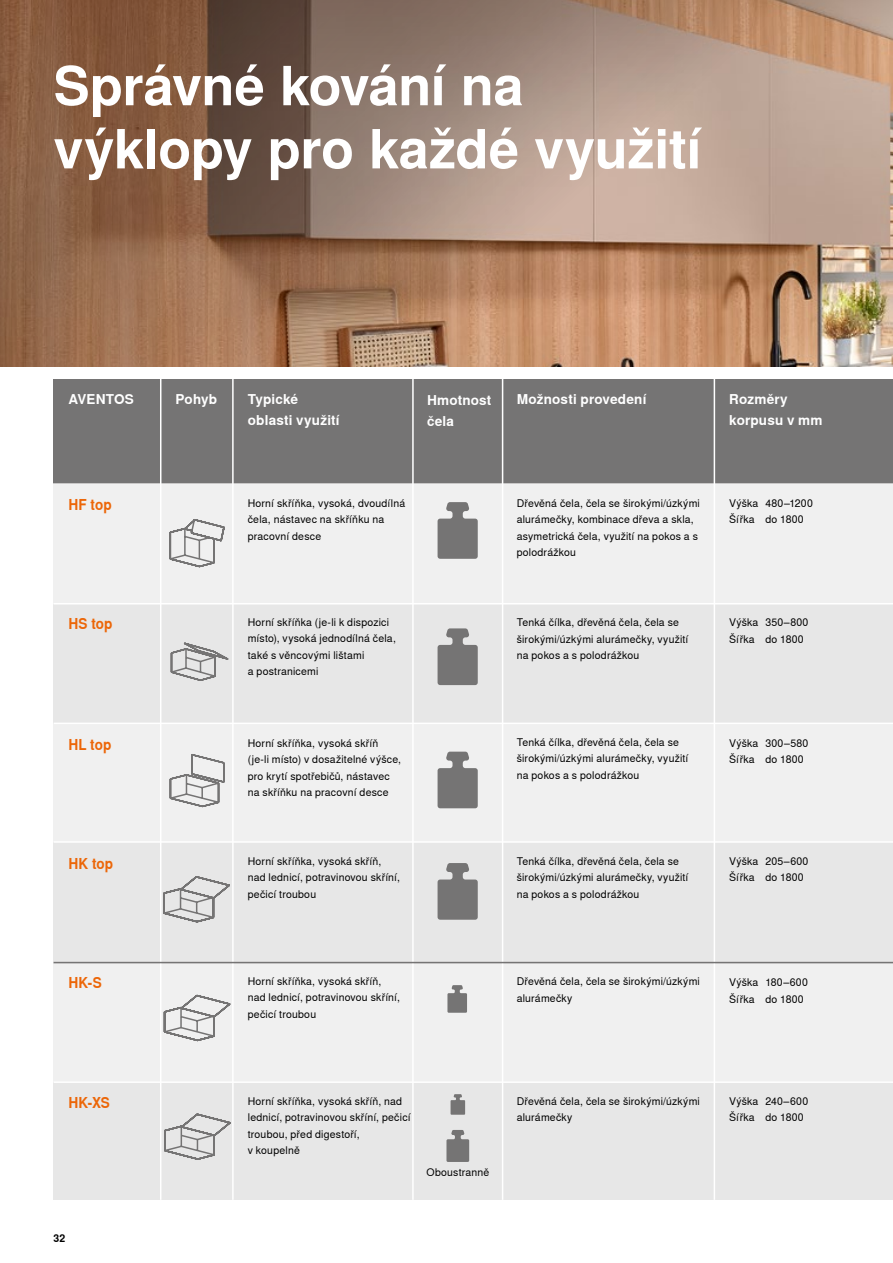
<style>
.page{position:relative;width:893px;height:1263px;background:#fff}
.page>*{position:absolute;margin:0;border:0;box-sizing:border-box;transform-origin:0 0}
._36_Head_A4_White_Bold{font:700 54px/63.2px "Nimbus Sans Global";letter-spacing:-.005em;color:#fff}
.CBOX_12_Subhead_Orange_Bold{font:700 15px "Nimbus Sans Global";letter-spacing:.01em;color:#ec6608;scale:.9 1}
.CBOX_09_Copy_Orange_Bold{font:700 13.5px/21px "Nimbus Sans Global";letter-spacing:.01em;color:#fff}
.TABLE_07_Copy_Black_left{font:10.5px/16.5px "Nimbus Sans Global";letter-spacing:.02em;color:#000}
.BBOX_10_Intro_White{font:10.5px "Nimbus Sans Global";letter-spacing:.02em;color:#000}
.t1{font:700 10.5px "Nimbus Sans Global";color:#000}
</style>
<div class="page">
<div style="left:54px;top:1082px;width:839px;height:118px;background:#e7e7e7"></div>
<div style="left:54px;top:963px;width:839px;height:119px;background:#f0f0f0"></div>
<div style="left:54px;top:842px;width:839px;height:121px;background:#e7e7e7"></div>
<div style="left:54px;top:723px;width:839px;height:119px;background:#f0f0f0"></div>
<div style="left:54px;top:603px;width:839px;height:120px;background:#e7e7e7"></div>
<div style="left:54px;top:484px;width:839px;height:120px;background:#f0f0f0"></div>
<img style="left:870px;top:0;width:23px;height:366px">
<svg style="left:0;top:0;width:870px;height:366px;background:#a17e68"></svg>
<div style="left:54px;top:379px;width:839px;height:105px;background:#757474"></div>
<svg style="left:169px;top:519px;width:56px;height:49px"></svg>
<svg style="left:170px;top:642px;width:59px;height:39px"></svg>
<svg style="left:169px;top:754px;width:56px;height:54px"></svg>
<svg style="left:163px;top:876px;width:67px;height:47px"></svg>
<svg style="left:163px;top:994px;width:68px;height:48px"></svg>
<svg style="left:164px;top:1113px;width:67px;height:47px"></svg>
<svg style="left:438px;top:502px;width:40px;height:57px"></svg>
<svg style="left:438px;top:628px;width:40px;height:57px"></svg>
<svg style="left:438px;top:752px;width:40px;height:56px"></svg>
<svg style="left:438px;top:863px;width:40px;height:57px"></svg>
<svg style="left:447px;top:985px;width:20px;height:28px"></svg>
<svg style="left:451px;top:1094px;width:14px;height:21px"></svg>
<svg style="left:446px;top:1130px;width:23px;height:32px"></svg>
<hr style="left:160px;top:379px;width:1px;height:821px;background:#fff">
<hr style="left:232px;top:379px;width:2px;height:821px;background:#fff">
<hr style="left:412px;top:379px;width:2px;height:821px;background:#fff">
<hr style="left:502px;top:379px;width:1px;height:821px;background:#fff">
<hr style="left:714px;top:379px;width:1px;height:821px;background:#fff">
<hr style="left:54px;top:962px;width:839px;height:1px;background:#757474">
<hr style="left:54px;top:1081px;width:839px;height:2px;background:#fff">
<hr style="left:54px;top:841px;width:839px;height:2px;background:#fff">
<hr style="left:54px;top:723px;width:839px;height:1px;background:#fff">
<hr style="left:54px;top:603px;width:839px;height:1px;background:#fff">
<hr style="left:53px;top:483px;width:840px;height:2px;background:#fff">
<p class="_36_Head_A4_White_Bold" style="left:54px;top:55px;width:649px">Správné kování na výklopy pro každé využití</p>
<p class="CBOX_09_Copy_Orange_Bold" style="left:68px;top:388px;width:67px">AVENTOS</p>
<p class="CBOX_09_Copy_Orange_Bold" style="left:176px;top:388px;width:43px">Pohyb</p>
<p class="CBOX_09_Copy_Orange_Bold" style="left:248px;top:388px;width:52px">Typické</p>
<p class="CBOX_09_Copy_Orange_Bold" style="left:248px;top:409px;width:93px">oblasti využití</p>
<p class="CBOX_09_Copy_Orange_Bold" style="left:427px;top:390px;width:66px">Hmotnost čela</p>
<p class="CBOX_09_Copy_Orange_Bold" style="left:517px;top:388px;width:131px">Možnosti provedení</p>
<p class="CBOX_09_Copy_Orange_Bold" style="left:729px;top:388px;width:95px">Rozměry korpusu v mm</p>
<p class="CBOX_12_Subhead_Orange_Bold" style="left:68px;top:496px;width:49px">HF top</p>
<p class="TABLE_07_Copy_Black_left" style="left:248px;top:495px;width:159px">Horní skříňka, vysoká, dvoudílná čela, nástavec na skříňku na pracovní desce</p>
<p class="TABLE_07_Copy_Black_left" style="left:729px;top:495px;width:85px">Výška 480–1200</p>
<p class="TABLE_07_Copy_Black_left" style="left:517px;top:495px;width:185px">Dřevěná čela, čela se širokými/úzkými alurámečky, kombinace dřeva a skla, asymetrická čela, využití na pokos a s polodrážkou</p>
<p class="TABLE_07_Copy_Black_left" style="left:729px;top:511px;width:76px">Šířka do 1800</p>
<p class="CBOX_12_Subhead_Orange_Bold" style="left:68px;top:615px;width:50px">HS top</p>
<p class="TABLE_07_Copy_Black_left" style="left:248px;top:614px;width:150px">Horní skříňka (je-li k dispozici místo), vysoká jednodílná čela, také s věncovými lištami<br>a postranicemi</p>
<p class="TABLE_07_Copy_Black_left" style="left:517px;top:614px;width:173px">Tenká čílka, dřevěná čela, čela se širokými/úzkými alurámečky, využití na pokos a s polodrážkou</p>
<p class="TABLE_07_Copy_Black_left" style="left:729px;top:614px;width:81px">Výška 350–800</p>
<p class="TABLE_07_Copy_Black_left" style="left:729px;top:631px;width:76px">Šířka do 1800</p>
<p class="CBOX_12_Subhead_Orange_Bold" style="left:68px;top:736px;width:49px">HL top</p>
<p class="TABLE_07_Copy_Black_left" style="left:248px;top:735px;width:155px">Horní skříňka, vysoká skříň (je-li místo) v dosažitelné výšce, pro krytí spotřebičů, nástavec na skříňku na pracovní desce</p>
<p class="TABLE_07_Copy_Black_left" style="left:517px;top:734px;width:173px">Tenká čílka, dřevěná čela, čela se širokými/úzkými alurámečky, využití na pokos a s polodrážkou</p>
<p class="TABLE_07_Copy_Black_left" style="left:729px;top:735px;width:81px">Výška 300–580</p>
<p class="TABLE_07_Copy_Black_left" style="left:729px;top:751px;width:76px">Šířka do 1800</p>
<p class="CBOX_12_Subhead_Orange_Bold" style="left:68px;top:855px;width:51px">HK top</p>
<p class="TABLE_07_Copy_Black_left" style="left:248px;top:853px;width:154px">Horní skříňka, vysoká skříň, nad lednicí, potravinovou skříní, pečicí troubou</p>
<p class="TABLE_07_Copy_Black_left" style="left:517px;top:853px;width:173px">Tenká čílka, dřevěná čela, čela se širokými/úzkými alurámečky, využití na pokos a s polodrážkou</p>
<p class="BBOX_10_Intro_White" style="left:729px;top:855px;width:81px">Výška 205–600</p>
<p class="BBOX_10_Intro_White" style="left:729px;top:871px;width:76px">Šířka do 1800</p>
<p class="CBOX_12_Subhead_Orange_Bold" style="left:68px;top:974px;width:39px">HK-S</p>
<p class="TABLE_07_Copy_Black_left" style="left:248px;top:973px;width:154px">Horní skříňka, vysoká skříň, nad lednicí, potravinovou skříní, pečicí troubou</p>
<p class="TABLE_07_Copy_Black_left" style="left:517px;top:973px;width:185px">Dřevěná čela, čela se širokými/úzkými alurámečky</p>
<p class="TABLE_07_Copy_Black_left" style="left:729px;top:974px;width:80px">Výška 180–600</p>
<p class="TABLE_07_Copy_Black_left" style="left:729px;top:991px;width:76px">Šířka do 1800</p>
<p class="CBOX_12_Subhead_Orange_Bold" style="left:68px;top:1094px;width:47px">HK-XS</p>
<p class="TABLE_07_Copy_Black_left" style="left:248px;top:1092px;width:164px">Horní skříňka, vysoká skříň, nad lednicí, potravinovou skříní, pečicí troubou, před digestoří,<br>v koupelně</p>
<p class="TABLE_07_Copy_Black_left" style="left:517px;top:1092px;width:185px">Dřevěná čela, čela se širokými/úzkými alurámečky</p>
<p class="TABLE_07_Copy_Black_left" style="left:729px;top:1092px;width:80px">Výška 240–600</p>
<p class="TABLE_07_Copy_Black_left" style="left:729px;top:1109px;width:76px">Šířka do 1800</p>
<p class="TABLE_07_Copy_Black_left" style="left:427px;top:1164px;width:64px">Oboustranně</p>
<p class="t1" style="left:54px;top:1232px;width:13px">32</p>
</div>
